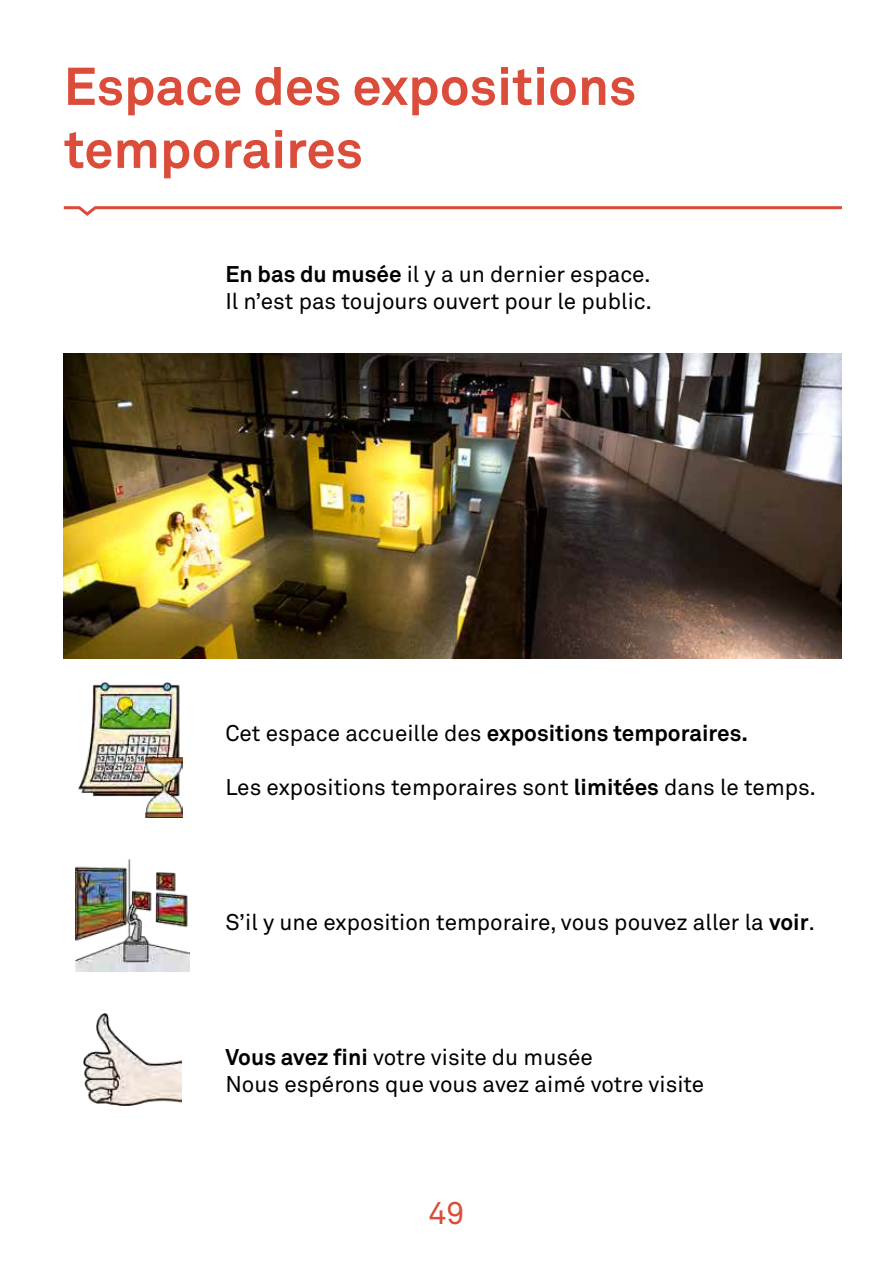
<style>
.page{position:relative;width:893px;height:1263px;background:#fff}
.page>*{position:absolute;margin:0;border:0;box-sizing:border-box;transform-origin:0 0}
.t1{font:700 52.5px/63px "Akkurat Pro";color:#db4d3a}
.t2{font:31.5px "Akkurat Pro";color:#db4d3a}
.t3{font:22.5px/27px "Akkurat Pro";color:#000}
.t4{font:700 22.5px "Akkurat Pro";color:#000}
.s1{font-weight:700}
.s2{font-weight:400}
</style>
<div class="page">
<img style="left:78px;top:683px;width:104px;height:134px">
<img style="left:76px;top:860px;width:113px;height:112px">
<img style="left:84px;top:1013px;width:97px;height:92px">
<svg style="left:63px;top:206px;width:779px;height:10px"></svg>
<img style="left:64px;top:354px;width:778px;height:304px">
<h1 class="t1" style="left:64px;top:56px;width:574px">Espace des expositions temporaires</h1>
<p class="t3" style="left:225px;top:261px;width:428px"><span class="s1">En bas du musée</span> il y a un dernier espace.<br>Il n’est pas toujours ouvert pour le public.</p>
<p class="t4" style="left:225px;top:719px;width:524px"><span class="s2">Cet espace accueille des</span> expositions temporaires.</p>
<p class="t3" style="left:225px;top:774px;width:592px">Les expositions temporaires sont <span class="s1">limitées</span> dans le temps.</p>
<p class="t3" style="left:225px;top:909px;width:591px">S’il y une exposition temporaire, vous pouvez aller la <span class="s1">voir</span>.</p>
<p class="t3" style="left:225px;top:1044px;width:480px"><span class="s1">Vous avez fini</span> votre visite du musée<br>Nous espérons que vous avez aimé votre visite</p>
<h2 class="t2" style="left:429px;top:1194px;width:37px">49</h2>
</div>
